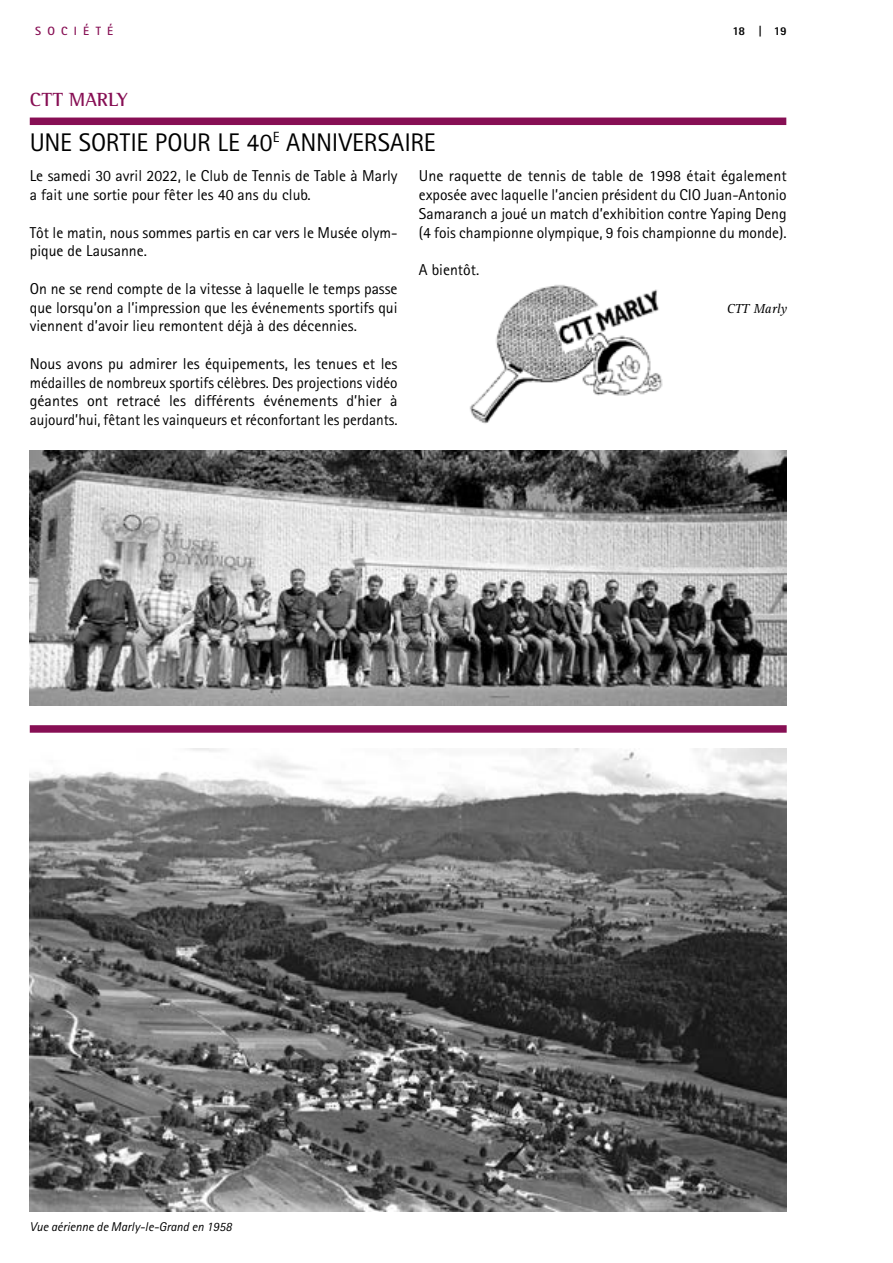
<style>
.page{position:relative;width:893px;height:1263px;background:#fff}
.page>*{position:absolute;margin:0;border:0;box-sizing:border-box;transform-origin:0 0}
.t1{font:25.5px "Rotis Sans Serif";color:#000}
.t2{font:700 19.5px "Rotis Semi Serif";color:#870f54}
.t3{font:15.75px/18.8px "Rotis Sans Serif";color:#000;text-align:justify}
.t4{font:italic 13.5px "Rotis Serif";color:#000}
.t5{font:italic 12.75px "Rotis Sans Serif";color:#000}
.t6{font:700 12px "Rotis Sans Serif";letter-spacing:.52em;color:#870f54}
.t7{font:800 12px "Rotis Sans Serif";color:#000}
</style>
<div class="page">
<img style="left:30px;top:451px;width:757px;height:255px">
<div style="left:30px;top:118px;width:756px;height:7px;background:#870f54"></div>
<img style="left:469px;top:285px;width:194px;height:139px">
<img style="left:30px;top:749px;width:757px;height:463px">
<div style="left:30px;top:725px;width:757px;height:8px;background:#870f54"></div>
<p class="t6" style="left:35px;top:23px;width:79px">SOCIÉTÉ</p>
<p class="t7" style="left:732px;top:23px;width:56px">18 | 19</p>
<p class="t2" style="left:30px;top:88px;width:100px">CTT MARLY</p>
<h1 class="t1" style="left:30px;top:127px;width:407px">UNE SORTIE POUR LE 40<sup>E</sup> ANNIVERSAIRE</h1>
<p class="t3" style="left:30px;top:166px;width:369px">Le samedi 30 avril 2022, le Club de Tennis de Table à Marly a fait une sortie pour fêter les 40 ans du club.</p>
<p class="t3" style="left:30px;top:223px;width:369px">Tôt le matin, nous sommes partis en car vers le Musée olym&shy;pique de Lausanne.</p>
<p class="t3" style="left:30px;top:279px;width:369px">On ne se rend compte de la vitesse à laquelle le temps passe que lorsqu’on a l’impression que les événements sportifs qui viennent d’avoir lieu remontent déjà à des décennies.</p>
<p class="t3" style="left:30px;top:354px;width:369px">Nous avons pu admirer les équipements, les tenues et les médailles de nombreux sportifs célèbres. Des projections vidéo géantes ont retracé les différents événements d’hier à aujourd’hui, fêtant les vainqueurs et réconfortant les perdants.</p>
<p class="t3" style="left:419px;top:166px;width:369px">Une raquette de tennis de table de 1998 était également exposée avec laquelle l’ancien président du CIO Juan-Antonio Samaranch a joué un match d’exhibition contre Yaping Deng (4 fois championne olympique, 9 fois championne du monde).</p>
<p class="t3" style="left:419px;top:260px;width:62px">A bientôt.</p>
<p class="t4" style="left:727px;top:301px;width:61px">CTT Marly</p>
<p class="t5" style="left:30px;top:1219px;width:204px">Vue aérienne de Marly-le-Grand en 1958</p>
</div>
